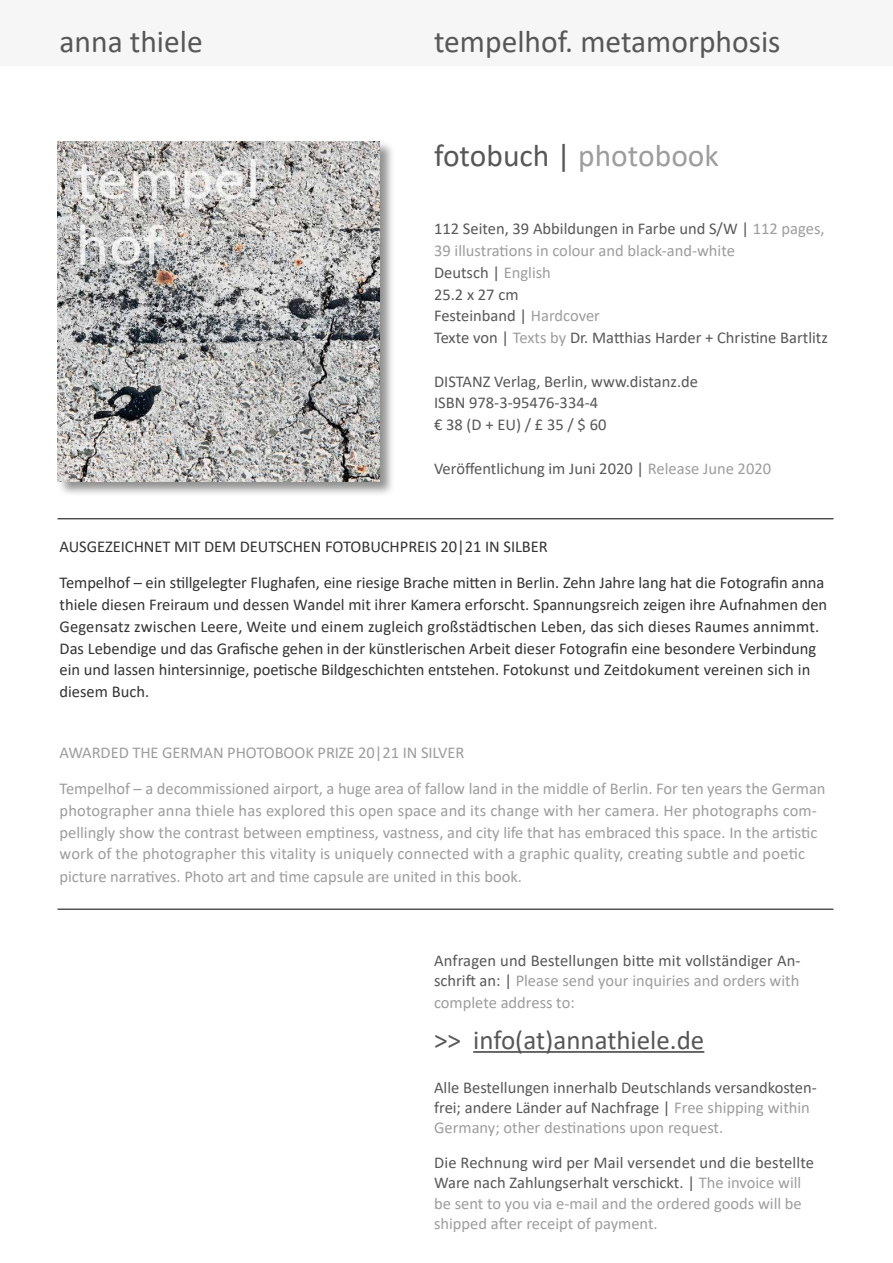
<style>
.page{position:relative;width:893px;height:1263px;background:#fff}
.page>*{position:absolute;margin:0;border:0;box-sizing:border-box;transform-origin:0 0}
.t1{font:31.5px "Calibri";color:#575756}
.t2{font:27px "Calibri";color:#575756}
.t3{font:16.5px/21.9px "Calibri";color:#9d9d9c}
.t4{font:16.5px/21.8px "Calibri";letter-spacing:-.005em;color:#333}
.t5{font:16.5px/21.8px "Calibri";color:#575756}
.s1{color:#9d9d9c}
.s2{color:#575756}
</style>
<div class="page">
<div style="left:57px;top:140px;width:338px;height:357px;background:#6c6c6b;opacity:.75"></div>
<img style="left:58px;top:141px;width:321px;height:340px">
<div style="left:0;top:1px;width:893px;height:65px;background:#f6f6f6"></div>
<hr style="left:473px;top:1051px;width:231px;height:2px;background:#575756">
<hr style="left:58px;top:518px;width:775px;height:1px;background:#000">
<hr style="left:58px;top:909px;width:775px;height:1px;background:#000">
<h1 class="t1" style="left:60px;top:20px;width:145px">anna thiele</h1>
<h1 class="t1" style="left:434px;top:20px;width:348px">tempelhof. metamorphosis</h1>
<h1 class="t1" style="left:434px;top:133px;width:286px">fotobuch | <span class="s1">photobook</span></h1>
<p class="t5" style="left:434px;top:218px;width:395px">112 Seiten, 39 Abbildungen in Farbe und S/W | <span class="s1">112 pages, 39 illustrations in colour and black-and-white<br></span>Deutsch | <span class="s1">English<br></span>25.2 x 27 cm<br>Festeinband | <span class="s1">Hardcover<br></span>Texte von | <span class="s1">Texts by</span> Dr. Matthias Harder + Christine Bartlitz</p>
<p class="t5" style="left:434px;top:370px;width:265px">DISTANZ Verlag, Berlin, www.distanz.de<br>ISBN 978-3-95476-334-4<br>€ 38 (D + EU) / £ 35 / $ 60</p>
<p class="t5" style="left:434px;top:457px;width:338px">Veröffentlichung im Juni 2020 | <span class="s1">Release June 2020</span></p>
<p class="t4" style="left:60px;top:535px;width:490px">AUSGEZEICHNET MIT DEM DEUTSCHEN FOTOBUCHPREIS 20|21 IN SILBER</p>
<p class="t4" style="left:60px;top:571px;width:769px">Tempelhof – ein stillgelegter Flughafen, eine riesige Brache mitten in Berlin. Zehn Jahre lang hat die Fotografin anna thiele diesen Freiraum und dessen Wandel mit ihrer Kamera erforscht. Spannungsreich zeigen ihre Aufnahmen den Gegensatz zwischen Leere, Weite und einem zugleich großstädtischen Leben, das sich dieses Raumes annimmt.<br>Das Lebendige und das Grafische gehen in der künstlerischen Arbeit dieser Fotografin eine besondere Verbindung ein und lassen hintersinnige, poetische Bildgeschichten entstehen. Fotokunst und Zeitdokument vereinen sich in diesem Buch.</p>
<p class="t3" style="left:60px;top:741px;width:406px">AWARDED THE GERMAN PHOTOBOOK PRIZE 20|21 IN SILVER</p>
<p class="t3" style="left:60px;top:777px;width:767px">Tempelhof – a decommissioned airport, a huge area of fallow land in the middle of Berlin. For ten years the German photographer anna thiele has explored this open space and its change with her camera. Her photographs com&shy;pellingly show the contrast between emptiness, vastness, and city life that has embraced this space. In the artistic work of the photographer this vitality is uniquely connected with a graphic quality, creating subtle and poetic picture narratives. Photo art and time capsule are united in this book.</p>
<p class="t5" style="left:434px;top:950px;width:368px;line-height:20.2px">Anfragen und Bestellungen bitte mit vollständiger An&shy;schrift an: | <span class="s1">Please send your inquiries and orders with</span></p>
<p class="t3" style="left:434px;top:991px;width:142px">complete address to:</p>
<h2 class="t2" style="left:434px;top:1021px;width:272px">&gt;&gt; info(at)annathiele.de</h2>
<p class="t5" style="left:434px;top:1076px;width:384px;line-height:20.2px">Alle Bestellungen innerhalb Deutschlands versandkosten&shy;frei; andere Länder auf Nachfrage | <span class="s1">Free shipping within<br>Germany; other destinations upon request.</span></p>
<p class="t3" style="left:434px;top:1152px;width:382px;line-height:20.2px"><span class="s2">Die Rechnung wird per Mail versendet und die bestellte Ware nach Zahlungserhalt verschickt. |</span> The invoice will be sent to you via e-mail and the ordered goods will be shipped after receipt of payment.</p>
</div>
